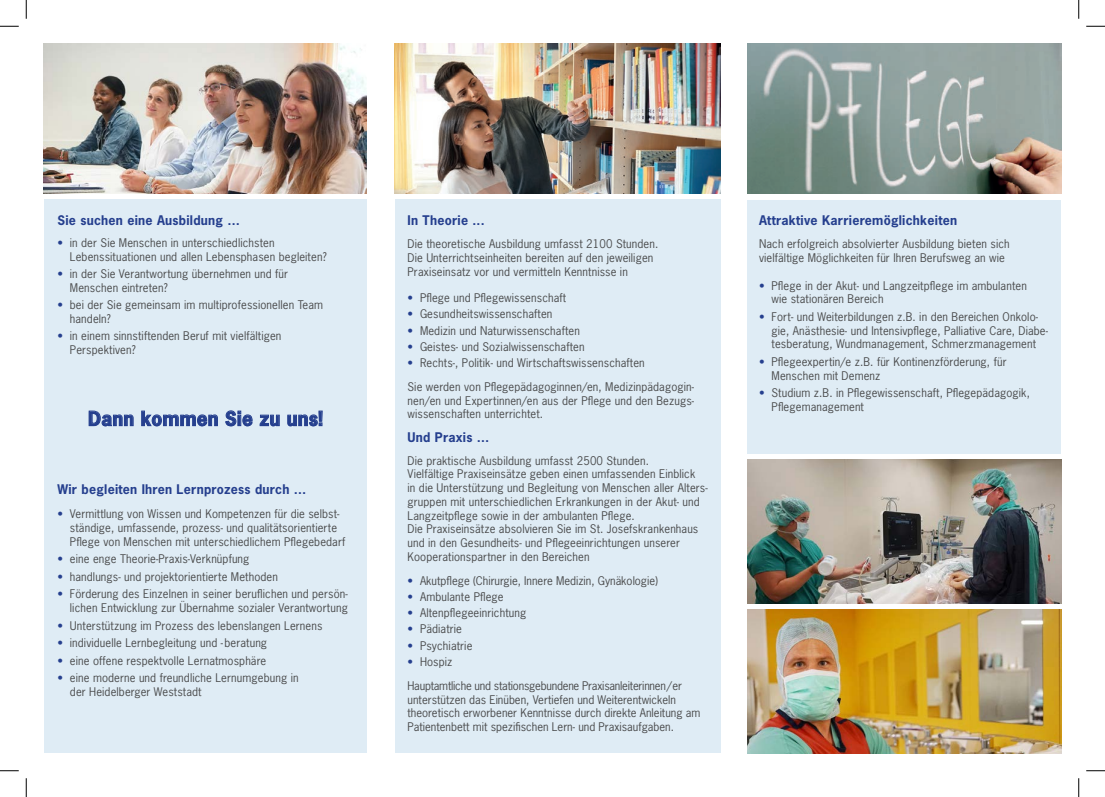
<style>
.page{position:relative;width:1105px;height:797px;background:#fff}
.page>*{position:absolute;margin:0;border:0;box-sizing:border-box;transform-origin:0 0}
.t1{font:700 18.75px "News Gothic Std";letter-spacing:.02em;color:#253f8e}
.t2{font:700 12.5px "News Gothic Std";letter-spacing:.02em;color:#253f8e}
.t3{font:11.25px/13.8px "News Gothic Std";letter-spacing:.01em;color:#4b4c4d}
.t4{font:11.25px/23.8px "News Gothic Std";letter-spacing:-.02em;color:#4b4c4d}
.s1{color:#253f8e}
</style>
<div class="page">
<div style="left:44px;top:200px;width:322px;height:553px;background:#dfecf5"></div>
<svg style="left:89px;top:411px;width:44px;height:15px"></svg>
<svg style="left:142px;top:411px;width:75px;height:15px"></svg>
<svg style="left:226px;top:411px;width:26px;height:15px"></svg>
<svg style="left:260px;top:415px;width:19px;height:11px"></svg>
<svg style="left:288px;top:411px;width:34px;height:15px"></svg>
<img style="left:44px;top:44px;width:322px;height:150px">
<img style="left:747px;top:44px;width:314px;height:150px">
<img style="left:395px;top:44px;width:326px;height:150px">
<div style="left:395px;top:200px;width:326px;height:553px;background:#dfecf5"></div>
<div style="left:747px;top:200px;width:314px;height:253px;background:#dfecf5"></div>
<img style="left:747px;top:609px;width:314px;height:144px">
<img style="left:747px;top:460px;width:314px;height:143px">
<svg style="left:0;top:25px;width:19px;height:2px"></svg>
<svg style="left:1086px;top:25px;width:19px;height:2px"></svg>
<svg style="left:0;top:770px;width:19px;height:1px"></svg>
<svg style="left:1086px;top:770px;width:19px;height:1px"></svg>
<svg style="left:25px;top:0;width:2px;height:19px"></svg>
<svg style="left:25px;top:778px;width:2px;height:19px"></svg>
<svg style="left:1078px;top:0;width:1px;height:19px"></svg>
<svg style="left:1078px;top:778px;width:1px;height:19px"></svg>
<p class="t2" style="left:57px;top:211px;width:184px">Sie suchen eine Ausbildung …</p>
<p class="t3" style="left:70px;top:236px;width:258px;text-indent:-12px"><span class="s1">•</span> in der Sie Menschen in unterschiedlichsten<br>Lebenssituationen und allen Lebensphasen begleiten?</p>
<p class="t3" style="left:70px;top:267px;width:220px;text-indent:-12px"><span class="s1">•</span> in der Sie Verantwortung übernehmen und für<br>Menschen eintreten?</p>
<p class="t3" style="left:70px;top:298px;width:255px;text-indent:-12px"><span class="s1">•</span> bei der Sie gemeinsam im multiprofessionellen Team handeln?</p>
<p class="t3" style="left:70px;top:329px;width:213px;text-indent:-12px"><span class="s1">•</span> in einem sinnstiftenden Beruf mit vielfältigen<br>Perspektiven?</p>
<h1 class="t1" style="left:88px;top:406px;width:236px">Dann kommen Sie zu uns!</h1>
<p class="t2" style="left:57px;top:481px;width:250px">Wir begleiten Ihren Lernprozess durch …</p>
<p class="t3" style="left:70px;top:507px;width:277px;text-indent:-12px"><span class="s1">•</span> Vermittlung von Wissen und Kompetenzen für die selbst&shy;ständige, umfassende, prozess- und qualitätsorientierte<br>Pflege von Menschen mit unterschiedlichem Pflegebedarf</p>
<p class="t3" style="left:57px;top:552px;width:194px"><span class="s1">•</span> eine enge Theorie-Praxis-Verknüpfung</p>
<p class="t3" style="left:57px;top:569px;width:222px"><span class="s1">•</span> handlungs- und projektorientierte Methoden</p>
<p class="t3" style="left:57px;top:587px;width:292px;text-align:right"><span class="s1">•</span> Förderung des Einzelnen in seiner beruflichen und persön&shy;lichen Entwicklung zur Übernahme sozialer Verantwortung</p>
<p class="t3" style="left:57px;top:618px;width:267px"><span class="s1">•</span> Unterstützung im Prozess des lebenslangen Lernens</p>
<p class="t3" style="left:57px;top:636px;width:211px"><span class="s1">•</span> individuelle Lernbegleitung und -beratung</p>
<p class="t3" style="left:57px;top:653px;width:210px"><span class="s1">•</span> eine offene respektvolle Lernatmosphäre</p>
<p class="t3" style="left:70px;top:671px;width:230px;text-indent:-12px"><span class="s1">•</span> eine moderne und freundliche Lernumgebung in der Heidelberger Weststadt</p>
<p class="t2" style="left:408px;top:211px;width:79px">In Theorie ...</p>
<p class="t3" style="left:408px;top:237px;width:252px">Die theoretische Ausbildung umfasst 2100 Stunden.<br>Die Unterrichtseinheiten bereiten auf den jeweiligen<br>Praxiseinsatz vor und vermitteln Kenntnisse in</p>
<p class="t3" style="left:408px;top:291px;width:160px"><span class="s1">•</span> Pflege und Pflegewissenschaft</p>
<p class="t3" style="left:408px;top:307px;width:146px"><span class="s1">•</span> Gesundheitswissenschaften</p>
<p class="t3" style="left:408px;top:323px;width:174px"><span class="s1">•</span> Medizin und Naturwissenschaften</p>
<p class="t3" style="left:408px;top:339px;width:179px"><span class="s1">•</span> Geistes- und Sozialwissenschaften</p>
<p class="t3" style="left:408px;top:351px;width:288px;line-height:23.8px"><span class="s1">•</span> Rechts-, Politik- und Wirtschaftswissenschaften<br>Sie werden von Pflegepädagoginnen/en, Medizinpädagogin-</p>
<p class="t3" style="left:408px;top:393px;width:288px">nen/en und Expertinnen/en aus der Pflege und den Bezugs&shy;wissenschaften unterrichtet.</p>
<p class="t2" style="left:408px;top:429px;width:83px">Und Praxis …</p>
<p class="t3" style="left:408px;top:453px;width:302px">Die praktische Ausbildung umfasst 2500 Stunden.<br>Vielfältige Praxiseinsätze geben einen umfassenden Einblick<br>in die Unterstützung und Begleitung von Menschen aller Alters&shy;gruppen mit unterschiedlichen Erkrankungen in der Akut- und Langzeitpflege sowie in der ambulanten Pflege.<br>Die Praxiseinsätze absolvieren Sie im St. Josefskrankenhaus und in den Gesundheits- und Pflegeeinrichtungen unserer Kooperationspartner in den Bereichen</p>
<p class="t3" style="left:408px;top:573px;width:252px"><span class="s1">•</span> Akutpflege (Chirurgie, Innere Medizin, Gynäkologie)</p>
<p class="t3" style="left:408px;top:589px;width:98px"><span class="s1">•</span> Ambulante Pflege</p>
<p class="t3" style="left:408px;top:606px;width:120px"><span class="s1">•</span> Altenpflegeeinrichtung</p>
<p class="t3" style="left:408px;top:622px;width:56px"><span class="s1">•</span> Pädiatrie</p>
<p class="t3" style="left:408px;top:638px;width:66px"><span class="s1">•</span> Psychiatrie</p>
<p class="t4" style="left:408px;top:649px;width:276px"><span class="s1">•</span> Hospiz<br>Hauptamtliche und stationsgebundene Praxisanleiterinnen/ er</p>
<p class="t3" style="left:408px;top:692px;width:294px">unterstützen das Einüben, Vertiefen und Weiterentwickeln theoretisch erworbener Kenntnisse durch direkte Anleitung am<br>Patientenbett mit spezifischen Lern- und Praxisaufgaben.</p>
<p class="t2" style="left:759px;top:211px;width:200px">Attraktive Karrieremöglichkeiten</p>
<p class="t3" style="left:759px;top:237px;width:252px">Nach erfolgreich absolvierter Ausbildung bieten sich vielfältige Möglichkeiten für Ihren Berufsweg an wie</p>
<p class="t3" style="left:772px;top:278px;width:257px;text-indent:-12px"><span class="s1">•</span> Pflege in der Akut- und Langzeitpflege im ambulanten wie stationären Bereich</p>
<p class="t3" style="left:772px;top:309px;width:278px;text-indent:-12px"><span class="s1">•</span> Fort- und Weiterbildungen z.B. in den Bereichen Onkolo&shy;gie, Anästhesie- und Intensivpflege, Palliative Care, Diabe&shy;tesberatung, Wundmanagement, Schmerzmanagement</p>
<p class="t3" style="left:772px;top:354px;width:236px;text-indent:-12px"><span class="s1">•</span> Pflegeexpertin/e z.B. für Kontinenzförderung, für<br>Menschen mit Demenz</p>
<p class="t3" style="left:772px;top:386px;width:260px;text-indent:-12px"><span class="s1">•</span> Studium z.B. in Pflegewissenschaft, Pflegepädagogik,<br>Pflegemanagement</p>
</div>
